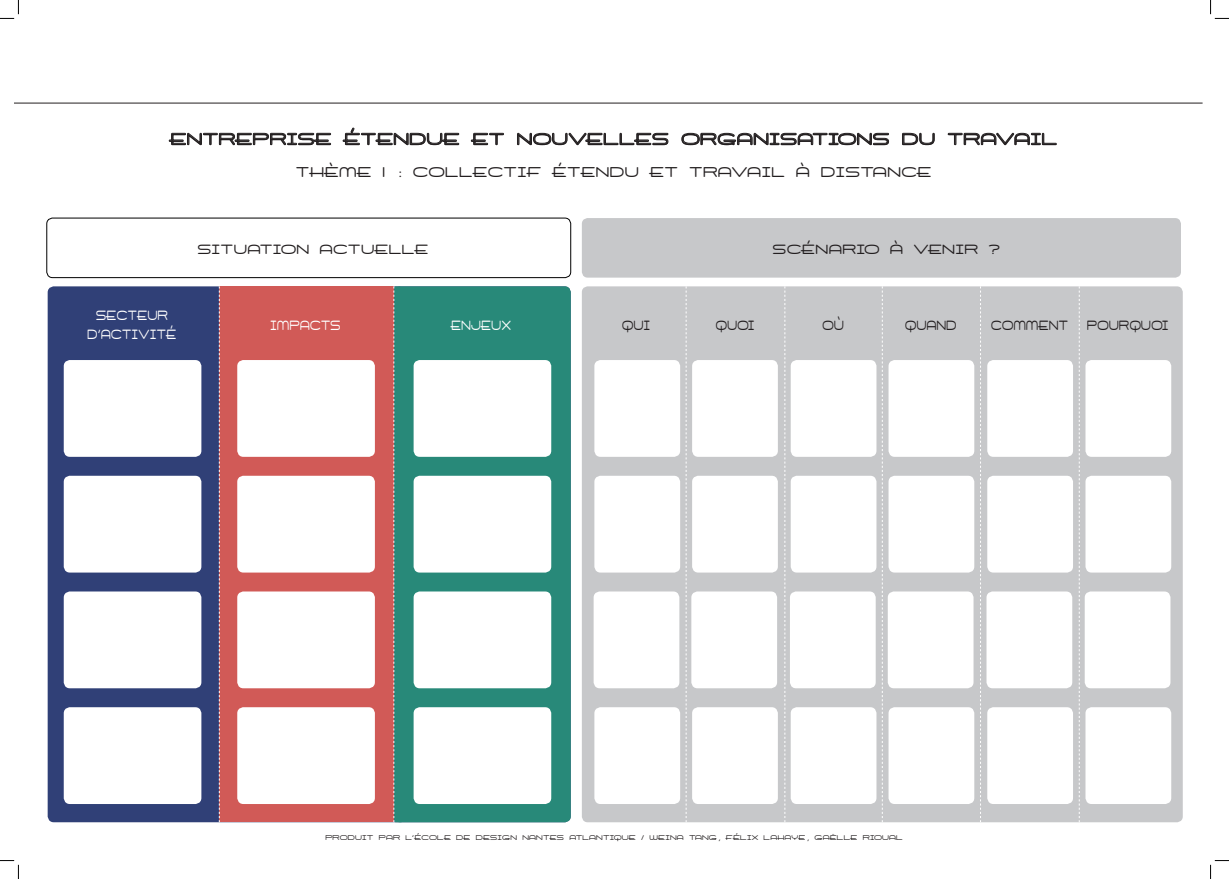
<style>
.page{position:relative;width:1229px;height:879px;background:#fff}
.page>*{position:absolute;margin:0;border:0;box-sizing:border-box;transform-origin:0 0}
.t1{font:20px "Air Conditioner";color:#231f20}
.t2{font:17.5px "Air Conditioner";color:#231f20}
.t3{font:16.5px "Air Conditioner";color:#231f20}
.t4{font:16.5px/19.8px "Air Conditioner";color:#fff;text-align:center;scale:.74 1}
.t5{font:16.5px "Air Conditioner";color:#231f20;scale:.74 1}
.t6{font:8.5px "Air Conditioner";color:#231f20}
</style>
<div class="page">
<div style="left:48px;top:286px;width:523px;height:536px;background:#304077;border-radius:6px"></div>
<div style="left:394px;top:286px;width:177px;height:536px;background:#288979;border-radius:6px"></div>
<div style="left:219px;top:286px;width:175px;height:536px;background:#d15a57"></div>
<div style="left:582px;top:218px;width:599px;height:60px;background:#c7c8ca;border-radius:6px"></div>
<div style="left:64px;top:707px;width:137px;height:97px;background:#fff;border-radius:6px"></div>
<div style="left:64px;top:476px;width:137px;height:96px;background:#fff;border-radius:6px"></div>
<div style="left:64px;top:360px;width:137px;height:97px;background:#fff;border-radius:6px"></div>
<div style="left:64px;top:591px;width:137px;height:97px;background:#fff;border-radius:6px"></div>
<svg style="left:168px;top:132px;width:163px;height:14px"></svg>
<svg style="left:342px;top:127px;width:118px;height:19px"></svg>
<svg style="left:470px;top:132px;width:34px;height:14px"></svg>
<svg style="left:517px;top:132px;width:152px;height:14px"></svg>
<svg style="left:681px;top:132px;width:208px;height:14px"></svg>
<svg style="left:902px;top:132px;width:33px;height:14px"></svg>
<svg style="left:947px;top:132px;width:110px;height:14px"></svg>
<svg style="left:219px;top:286px;width:1px;height:536px"></svg>
<svg style="left:394px;top:286px;width:9px;height:536px"></svg>
<div style="left:582px;top:286px;width:601px;height:536px;background:#c7c8ca"></div>
<svg style="left:686px;top:286px;width:1px;height:536px"></svg>
<svg style="left:785px;top:286px;width:1px;height:536px"></svg>
<svg style="left:882px;top:286px;width:1px;height:536px"></svg>
<svg style="left:980px;top:286px;width:1px;height:536px"></svg>
<svg style="left:1079px;top:286px;width:1px;height:536px"></svg>
<div style="left:594px;top:360px;width:86px;height:97px;background:#fff;border-radius:6px"></div>
<div style="left:692px;top:360px;width:86px;height:97px;background:#fff;border-radius:6px"></div>
<div style="left:791px;top:360px;width:85px;height:97px;background:#fff;border-radius:6px"></div>
<div style="left:888px;top:360px;width:86px;height:97px;background:#fff;border-radius:6px"></div>
<div style="left:987px;top:360px;width:86px;height:97px;background:#fff;border-radius:6px"></div>
<div style="left:1085px;top:360px;width:86px;height:97px;background:#fff;border-radius:6px"></div>
<div style="left:594px;top:476px;width:86px;height:96px;background:#fff;border-radius:6px"></div>
<div style="left:692px;top:476px;width:86px;height:96px;background:#fff;border-radius:6px"></div>
<div style="left:791px;top:476px;width:85px;height:96px;background:#fff;border-radius:6px"></div>
<div style="left:888px;top:476px;width:86px;height:96px;background:#fff;border-radius:6px"></div>
<div style="left:987px;top:476px;width:86px;height:96px;background:#fff;border-radius:6px"></div>
<div style="left:1085px;top:476px;width:86px;height:96px;background:#fff;border-radius:6px"></div>
<div style="left:594px;top:591px;width:85px;height:97px;background:#fff;border-radius:6px"></div>
<div style="left:691px;top:591px;width:86px;height:97px;background:#fff;border-radius:6px"></div>
<div style="left:790px;top:591px;width:86px;height:97px;background:#fff;border-radius:6px"></div>
<div style="left:888px;top:591px;width:85px;height:97px;background:#fff;border-radius:6px"></div>
<div style="left:986px;top:591px;width:86px;height:97px;background:#fff;border-radius:6px"></div>
<div style="left:1085px;top:591px;width:85px;height:97px;background:#fff;border-radius:6px"></div>
<div style="left:594px;top:707px;width:86px;height:97px;background:#fff;border-radius:6px"></div>
<div style="left:692px;top:707px;width:86px;height:97px;background:#fff;border-radius:6px"></div>
<div style="left:791px;top:707px;width:85px;height:97px;background:#fff;border-radius:6px"></div>
<div style="left:888px;top:707px;width:86px;height:97px;background:#fff;border-radius:6px"></div>
<div style="left:987px;top:707px;width:86px;height:97px;background:#fff;border-radius:6px"></div>
<div style="left:1085px;top:707px;width:86px;height:97px;background:#fff;border-radius:6px"></div>
<hr style="left:14px;top:103px;width:1188px;height:1px;background:#231f20">
<div style="left:237px;top:707px;width:138px;height:97px;background:#fff;border-radius:6px"></div>
<div style="left:237px;top:476px;width:138px;height:96px;background:#fff;border-radius:6px"></div>
<div style="left:237px;top:360px;width:138px;height:97px;background:#fff;border-radius:6px"></div>
<div style="left:237px;top:591px;width:138px;height:97px;background:#fff;border-radius:6px"></div>
<div style="left:414px;top:707px;width:137px;height:97px;background:#fff;border-radius:6px"></div>
<div style="left:414px;top:476px;width:137px;height:96px;background:#fff;border-radius:6px"></div>
<div style="left:414px;top:360px;width:137px;height:97px;background:#fff;border-radius:6px"></div>
<div style="left:414px;top:591px;width:137px;height:97px;background:#fff;border-radius:6px"></div>
<div style="left:47px;top:218px;width:524px;height:60px;border:1px solid #000;border-radius:6px"></div>
<svg style="left:0;top:0;width:19px;height:19px"></svg>
<svg style="left:0;top:860px;width:19px;height:19px"></svg>
<svg style="left:1210px;top:0;width:19px;height:19px"></svg>
<svg style="left:1210px;top:860px;width:19px;height:19px"></svg>
<h1 class="t1" style="left:171px;top:126px;width:889px">ENTREPRISE ÉTENDUE ET NOUVELLES ORGANISATIONS DU TRAVAIL</h1>
<h2 class="t2" style="left:296px;top:160px;width:638px">THÈME 1 : COLLECTIF ÉTENDU ET TRAVAIL À DISTANCE</h2>
<h3 class="t3" style="left:198px;top:239px;width:233px">SITUATION ACTUELLE</h3>
<h3 class="t4" style="left:88px;top:304px;width:122px">SECTEUR<br>D’ACTIVITÉ</h3>
<h3 class="t4" style="left:271px;top:314px;width:97px">IMPACTS</h3>
<h3 class="t4" style="left:451px;top:314px;width:83px">ENJEUX</h3>
<h3 class="t3" style="left:773px;top:239px;width:229px">SCÉNARIO À VENIR ?</h3>
<h3 class="t5" style="left:622px;top:314px;width:40px">QUI</h3>
<h3 class="t5" style="left:716px;top:314px;width:54px">QUOI</h3>
<h3 class="t5" style="left:823px;top:314px;width:31px">OÙ</h3>
<h3 class="t5" style="left:905px;top:314px;width:72px">QUAND</h3>
<h3 class="t5" style="left:991px;top:314px;width:242px">COMMENT POURQUOI</h3>
<p class="t6" style="left:326px;top:831px;width:579px">PRODUIT PAR L’ÉCOLE DE DESIGN NANTES ATLANTIQUE / WEINA TANG, FÉLIX LAHAYE, GAËLLE RIOUAL</p>
</div>
